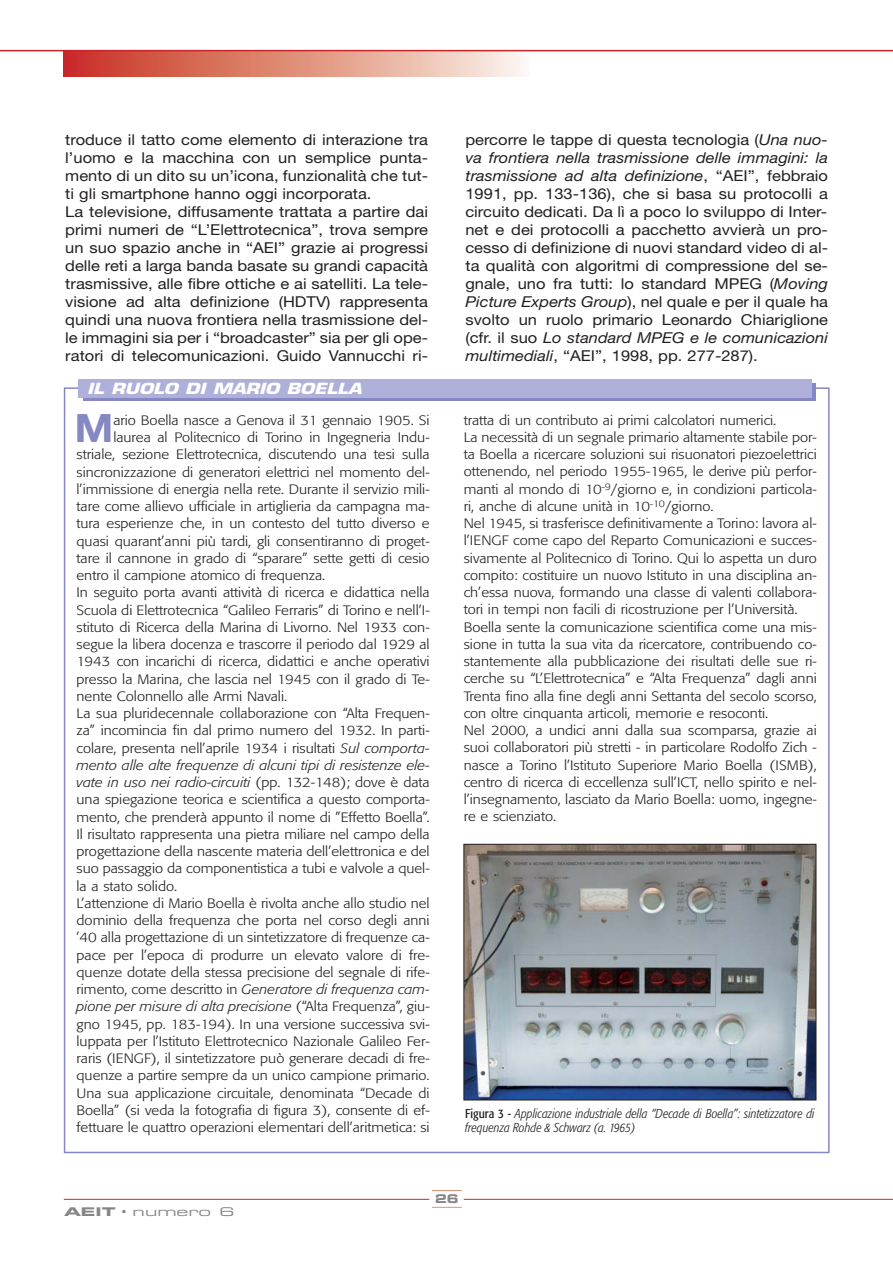
<style>
.page{position:relative;width:893px;height:1263px;background:#fff}
.page>*{position:absolute;margin:0;border:0;box-sizing:border-box;transform-origin:0 0}
.t1{font:700 39.15px "Helvetica Neue";color:#8588c2;scale:1.1 1}
.t2{font:15px/18px "Helvetica Neue";color:#231f20;scale:1.1 1}
.t3{font:italic 700 15px "Eurostile";color:#fff;scale:1.23 1}
.t4{font:300 13.5px/17.2px "Formata";color:#231f20;scale:1.1 1}
.t5{font:italic 300 13.5px "Formata";color:#231f20;scale:1.1 1}
.t6{font:italic 300 condensed 12.75px/13.5px "Formata";color:#231f20}
.t7{font:12px "Eurostile Extended Two";color:#858687;scale:1.3 1}
.t8{font:12px "Eurostile Bold Extended Two";color:#858687}
.s1{font-style:italic}
.s2{font-style:normal}
.s3{font-weight:400;font-style:normal}
.s4{font-family:"Eurostile Bold Extended Two"}
.s5{font-family:"Swiss 721 BT";font-stretch:condensed}
</style>
<div class="page">
<svg style="left:64px;top:51px;width:465px;height:25px;background:#e08f7f"></svg>
<hr style="left:64px;top:1199px;width:365px;height:1px;background:#c9252b">
<hr style="left:463px;top:1199px;width:429px;height:1px;background:#c9252b">
<hr style="left:432px;top:1190px;width:30px;height:1px;background:#e09179">
<hr style="left:432px;top:1207px;width:30px;height:1px;background:#e09179">
<hr style="left:0;top:50px;width:892px;height:1px;background:#c9252b">
<div style="left:84px;top:383px;width:731px;height:17px;background:linear-gradient(to right,#afb0d9,#afb0d9)"></div>
<div style="left:79px;top:379px;width:733px;height:18px;background:#afb0d9"></div>
<img style="left:465px;top:846px;width:349px;height:252px">
<div style="left:463px;top:844px;width:353px;height:256px;border:1px solid #231f20"></div>
<p class="t2" style="left:65px;top:132px;width:331px">troduce il tatto come elemento di interazione tra l’uomo e la macchina con un semplice punta&shy;mento di un dito su un’icona, funzionalità che tut&shy;ti gli smartphone hanno oggi incorporata.<br>La televisione, diffusamente trattata a partire dai primi numeri de “L’Elettrotecnica”, trova sempre un suo spazio anche in “AEI” grazie ai progressi delle reti a larga banda basate su grandi capacità trasmissive, alle fibre ottiche e ai satelliti. La tele&shy;visione ad alta definizione (HDTV) rappresenta quindi una nuova frontiera nella trasmissione del&shy;le immagini sia per i “broadcaster” sia per gli ope&shy;ratori di telecomunicazioni. Guido Vannucchi ri-</p>
<p class="t2" style="left:465px;top:132px;width:331px;text-align:justify">percorre le tappe di questa tecnologia (<span class="s1">Una nuo&shy;va frontiera nella trasmissione delle immagini: la trasmissione ad alta definizione</span>, “AEI”, febbraio 1991, pp. 133-136), che si basa su protocolli a circuito dedicati. Da lì a poco lo sviluppo di Inter&shy;net e dei protocolli a pacchetto avvierà un pro&shy;cesso di definizione di nuovi standard video di al&shy;ta qualità con algoritmi di compressione del se&shy;gnale, uno fra tutti: lo standard MPEG (<span class="s1">Moving Picture Experts Group</span>), nel quale e per il quale ha svolto un ruolo primario Leonardo Chiariglione (cfr. il suo <span class="s1">Lo standard MPEG e le comunicazioni multimediali</span>, “AEI”, 1998, pp. 277-287).</p>
<p class="t3" style="left:87px;top:383px;width:224px">IL RUOLO DI MARIO BOELLA</p>
<h1 class="t1" style="left:74px;top:414px;width:37px">M</h1>
<p class="t4" style="left:113px;top:412px;width:289px">ario Boella nasce a Genova il 31 gennaio 1905. Si</p>
<p class="t4" style="left:113px;top:430px;width:289px">laurea al Politecnico di Torino in Ingegneria Indu-</p>
<p class="t4" style="left:77px;top:447px;width:322px">striale, sezione Elettrotecnica, discutendo una tesi sulla</p>
<p class="t4" style="left:77px;top:464px;width:322px">sincronizzazione di generatori elettrici nel momento del-</p>
<p class="t4" style="left:77px;top:481px;width:322px">l’immissione di energia nella rete. Durante il servizio mili-</p>
<p class="t4" style="left:77px;top:499px;width:322px">tare come allievo ufficiale in artiglieria da campagna ma-</p>
<p class="t4" style="left:77px;top:516px;width:322px">tura esperienze che, in un contesto del tutto diverso e</p>
<p class="t4" style="left:77px;top:533px;width:322px">quasi quarant’anni più tardi, gli consentiranno di proget-</p>
<p class="t4" style="left:77px;top:550px;width:322px">tare il cannone in grado di “sparare” sette getti di cesio</p>
<p class="t4" style="left:77px;top:568px;width:227px">entro il campione atomico di frequenza.</p>
<p class="t4" style="left:77px;top:585px;width:322px">In seguito porta avanti attività di ricerca e didattica nella</p>
<p class="t4" style="left:77px;top:602px;width:322px">Scuola di Elettrotecnica “Galileo Ferraris” di Torino e nell’I-</p>
<p class="t4" style="left:77px;top:619px;width:322px">stituto di Ricerca della Marina di Livorno. Nel 1933 con-</p>
<p class="t4" style="left:77px;top:637px;width:322px">segue la libera docenza e trascorre il periodo dal 1929 al</p>
<p class="t4" style="left:77px;top:654px;width:322px">1943 con incarichi di ricerca, didattici e anche operativi</p>
<p class="t4" style="left:77px;top:671px;width:322px">presso la Marina, che lascia nel 1945 con il grado di Te-</p>
<p class="t4" style="left:77px;top:688px;width:193px">nente Colonnello alle Armi Navali.</p>
<p class="t4" style="left:77px;top:706px;width:322px">La sua pluridecennale collaborazione con “Alta Frequen-</p>
<p class="t4" style="left:77px;top:723px;width:322px">za” incomincia fin dal primo numero del 1932. In parti-</p>
<p class="t4" style="left:77px;top:740px;width:322px">colare, presenta nell’aprile 1934 i risultati <span class="s1">Sul comporta-</span></p>
<p class="t5" style="left:77px;top:759px;width:322px">mento alle alte frequenze di alcuni tipi di resistenze ele-</p>
<p class="t5" style="left:77px;top:776px;width:322px">vate in uso nei radio-circuiti <span class="s2">(pp. 132-148); dove è data</span></p>
<p class="t4" style="left:77px;top:792px;width:322px">una spiegazione teorica e scientifica a questo comporta-</p>
<p class="t4" style="left:77px;top:809px;width:322px">mento, che prenderà appunto il nome di ”Effetto Boella”.</p>
<p class="t4" style="left:77px;top:826px;width:322px">Il risultato rappresenta una pietra miliare nel campo della</p>
<p class="t4" style="left:77px;top:844px;width:322px">progettazione della nascente materia dell’elettronica e del</p>
<p class="t4" style="left:77px;top:861px;width:322px">suo passaggio da componentistica a tubi e valvole a quel-</p>
<p class="t4" style="left:77px;top:878px;width:93px">la a stato solido.</p>
<p class="t4" style="left:77px;top:895px;width:322px">L’attenzione di Mario Boella è rivolta anche allo studio nel</p>
<p class="t4" style="left:77px;top:913px;width:322px">dominio della frequenza che porta nel corso degli anni</p>
<p class="t4" style="left:77px;top:930px;width:322px">’40 alla progettazione di un sintetizzatore di frequenze ca-</p>
<p class="t4" style="left:77px;top:947px;width:322px">pace per l’epoca di produrre un elevato valore di fre-</p>
<p class="t4" style="left:77px;top:964px;width:322px">quenze dotate della stessa precisione del segnale di rife-</p>
<p class="t5" style="left:77px;top:983px;width:322px"><span class="s2">rimento, come descritto in</span> Generatore di frequenza cam-</p>
<p class="t5" style="left:77px;top:1001px;width:322px">pione per misure di alta precisione <span class="s2">(“Alta Frequenza”, giu-</span></p>
<p class="t4" style="left:77px;top:1016px;width:322px">gno 1945, pp. 183-194). In una versione successiva svi-</p>
<p class="t4" style="left:77px;top:1033px;width:322px">luppata per l’Istituto Elettrotecnico Nazionale Galileo Fer-</p>
<p class="t4" style="left:77px;top:1051px;width:322px">raris (IENGF), il sintetizzatore può generare decadi di fre-</p>
<p class="t4" style="left:77px;top:1068px;width:322px">quenze a partire sempre da un unico campione primario.</p>
<p class="t4" style="left:77px;top:1085px;width:322px">Una sua applicazione circuitale, denominata “Decade di</p>
<p class="t4" style="left:77px;top:1102px;width:322px">Boella” (si veda la fotografia di figura 3), consente di ef-</p>
<p class="t4" style="left:77px;top:1120px;width:322px">fettuare le quattro operazioni elementari dell’aritmetica: si</p>
<p class="t4" style="left:463px;top:412px;width:322px">tratta di un contributo ai primi calcolatori numerici.<br>La necessità di un segnale primario altamente stabile por&shy;ta Boella a ricercare soluzioni sui risuonatori piezoelettrici ottenendo, nel periodo 1955-1965, le derive più perfor&shy;manti al mondo di 10<sup>-9</sup>/giorno e, in condizioni particola&shy;ri, anche di alcune unità in 10<sup>-10</sup>/giorno.<br>Nel 1945, si trasferisce definitivamente a Torino: lavora al&shy;l’IENGF come capo del Reparto Comunicazioni e succes&shy;sivamente al Politecnico di Torino. Qui lo aspetta un duro compito: costituire un nuovo Istituto in una disciplina an&shy;ch’essa nuova, formando una classe di valenti collabora&shy;tori in tempi non facili di ricostruzione per l’Università.<br>Boella sente la comunicazione scientifica come una mis&shy;sione in tutta la sua vita da ricercatore, contribuendo co&shy;stantemente alla pubblicazione dei risultati delle sue ri&shy;cerche su “L’Elettrotecnica” e “Alta Frequenza” dagli anni Trenta fino alla fine degli anni Settanta del secolo scorso, con oltre cinquanta articoli, memorie e resoconti.<br>Nel 2000, a undici anni dalla sua scomparsa, grazie ai suoi collaboratori più stretti - in particolare Rodolfo Zich - nasce a Torino l’Istituto Superiore Mario Boella (ISMB), centro di ricerca di eccellenza sull’ICT, nello spirito e nel&shy;l’insegnamento, lasciato da Mario Boella: uomo, ingegne&shy;re e scienziato.</p>
<p class="t6" style="left:465px;top:1108px;width:351px"><span class="s3">Figura 3 -</span> Applicazione industriale della “Decade di Boella”: sintetizzatore di frequenza Rohde &amp; Schwarz (a. 1965)</p>
<p class="t7" style="left:64px;top:1207px;width:133px"><span class="s4">AEIT</span> <span class="s5">•</span> numero 6</p>
<p class="t8" style="left:435px;top:1195px;width:25px">26</p>
</div>
